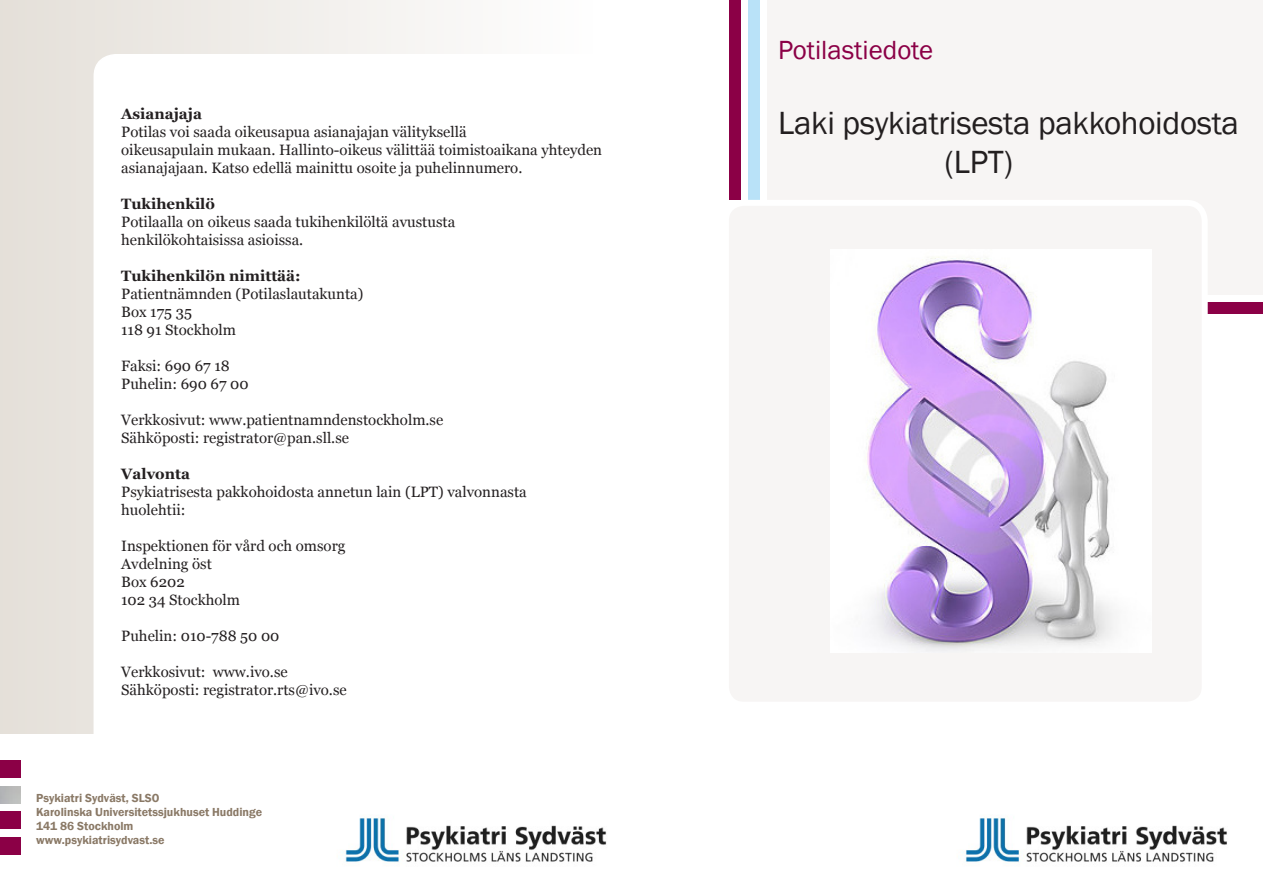
<style>
.page{position:relative;width:1263px;height:893px;background:#fff}
.page>*{position:absolute;margin:0;border:0;box-sizing:border-box;transform-origin:0 0}
.Framsida_rubrik{font:33px/39px "Franklin Gothic";letter-spacing:-.01em;color:#231f20}
.Framsida_underrubrik{font:27px "Franklin Gothic";color:#8b0046}
.Bröd_Georgia_10_12_7{font:15px/18px "Georgia";color:#231f20}
.Bröd_Georgia_10_12_7-2{font:700 15px "Georgia";color:#231f20}
.Adress_baksida{font:600 12px/14.2px "Franklin Gothic";color:#8a7966}
</style>
<div class="page">
<div style="left:1195px;top:302px;width:68px;height:11px;background:#8b0046"></div>
<div style="left:729px;top:0;width:12px;height:200px;background:#8b0046"></div>
<div style="left:748px;top:0;width:12px;height:200px;background:#b9e2f8"></div>
<div style="left:767px;top:0;width:496px;height:294px;background:#f7f5f4"></div>
<div style="left:0;top:0;width:593px;height:734px;background:linear-gradient(to right,#e5e0d9,#fffeff)"></div>
<div style="left:94px;top:55px;width:580px;height:795px;background:#fff;border-radius:21px"></div>
<div style="left:726px;top:203px;width:479px;height:502px;background:#f7f5f4;border-radius:18px"></div>
<img style="left:830px;top:250px;width:321px;height:402px">
<div style="left:723px;top:200px;width:485px;height:508px;border:6px solid #fff;border-radius:18px"></div>
<div style="left:0;top:812px;width:21px;height:17px;background:#8b0046"></div>
<div style="left:0;top:837px;width:21px;height:17px;background:#8b0046"></div>
<div style="left:0;top:761px;width:21px;height:17px;background:#8b0046"></div>
<img style="left:965px;top:817px;width:262px;height:45px">
<img style="left:345px;top:817px;width:262px;height:45px">
<p class="Bröd_Georgia_10_12_7-2" style="left:121px;top:104px;width:82px">Asianajaja</p>
<p class="Bröd_Georgia_10_12_7" style="left:121px;top:123px;width:347px">Potilas voi saada oikeusapua asianajajan välityksellä</p>
<p class="Bröd_Georgia_10_12_7" style="left:121px;top:141px;width:482px">oikeusapulain mukaan. Hallinto-oikeus välittää toimistoaikana yhteyden</p>
<p class="Bröd_Georgia_10_12_7" style="left:121px;top:159px;width:403px">asianajajaan. Katso edellä mainittu osoite ja puhelinnumero.</p>
<p class="Bröd_Georgia_10_12_7-2" style="left:121px;top:194px;width:95px">Tukihenkilö</p>
<p class="Bröd_Georgia_10_12_7" style="left:121px;top:213px;width:336px">Potilaalla on oikeus saada tukihenkilöltä avustusta</p>
<p class="Bröd_Georgia_10_12_7" style="left:121px;top:231px;width:184px">henkilökohtaisissa asioissa.</p>
<p class="Bröd_Georgia_10_12_7-2" style="left:121px;top:266px;width:181px">Tukihenkilön nimittää:</p>
<p class="Bröd_Georgia_10_12_7" style="left:121px;top:285px;width:244px">Patientnämnden (Potilaslautakunta)</p>
<p class="Bröd_Georgia_10_12_7" style="left:121px;top:303px;width:72px">Box 175 35</p>
<p class="Bröd_Georgia_10_12_7" style="left:121px;top:321px;width:116px">118 91 Stockholm</p>
<p class="Bröd_Georgia_10_12_7" style="left:121px;top:357px;width:110px">Faksi: 690 67 18</p>
<p class="Bröd_Georgia_10_12_7" style="left:121px;top:375px;width:129px">Puhelin: 690 67 00</p>
<p class="Bröd_Georgia_10_12_7" style="left:121px;top:411px;width:324px">Verkkosivut: www.patientnamndenstockholm.se</p>
<p class="Bröd_Georgia_10_12_7" style="left:121px;top:429px;width:229px">Sähköposti: registrator@pan.sll.se</p>
<p class="Bröd_Georgia_10_12_7-2" style="left:121px;top:464px;width:70px">Valvonta</p>
<p class="Bröd_Georgia_10_12_7" style="left:121px;top:483px;width:407px">Psykiatrisesta pakkohoidosta annetun lain (LPT) valvonnasta</p>
<p class="Bröd_Georgia_10_12_7" style="left:121px;top:501px;width:66px">huolehtii:</p>
<p class="Bröd_Georgia_10_12_7" style="left:121px;top:537px;width:226px">Inspektionen för vård och omsorg</p>
<p class="Bröd_Georgia_10_12_7" style="left:121px;top:555px;width:92px">Avdelning öst</p>
<p class="Bröd_Georgia_10_12_7" style="left:121px;top:573px;width:65px">Box 6202</p>
<p class="Bröd_Georgia_10_12_7" style="left:121px;top:591px;width:120px">102 34 Stockholm</p>
<p class="Bröd_Georgia_10_12_7" style="left:121px;top:627px;width:160px">Puhelin: 010-788 50 00</p>
<p class="Bröd_Georgia_10_12_7" style="left:121px;top:663px;width:227px">Verkkosivut: www.ivo.se<br>Sähköposti: registrator.rts@ivo.se</p>
<p class="Adress_baksida" style="left:36px;top:791px;width:228px">Psykiatri Sydväst, SLSO<br>Karolinska Universitetssjukhuset Huddinge</p>
<p class="Adress_baksida" style="left:36px;top:819px;width:99px">141 86 Stockholm</p>
<p class="Adress_baksida" style="left:36px;top:833px;width:130px">www.psykiatrisydvast.se</p>
<p class="Framsida_underrubrik" style="left:778px;top:33px;width:156px">Potilastiedote</p>
<p class="Framsida_rubrik" style="left:944px;top:104px;width:296px;text-indent:-166px">Laki psykiatrisesta pakkohoidosta (LPT)</p>
</div>
